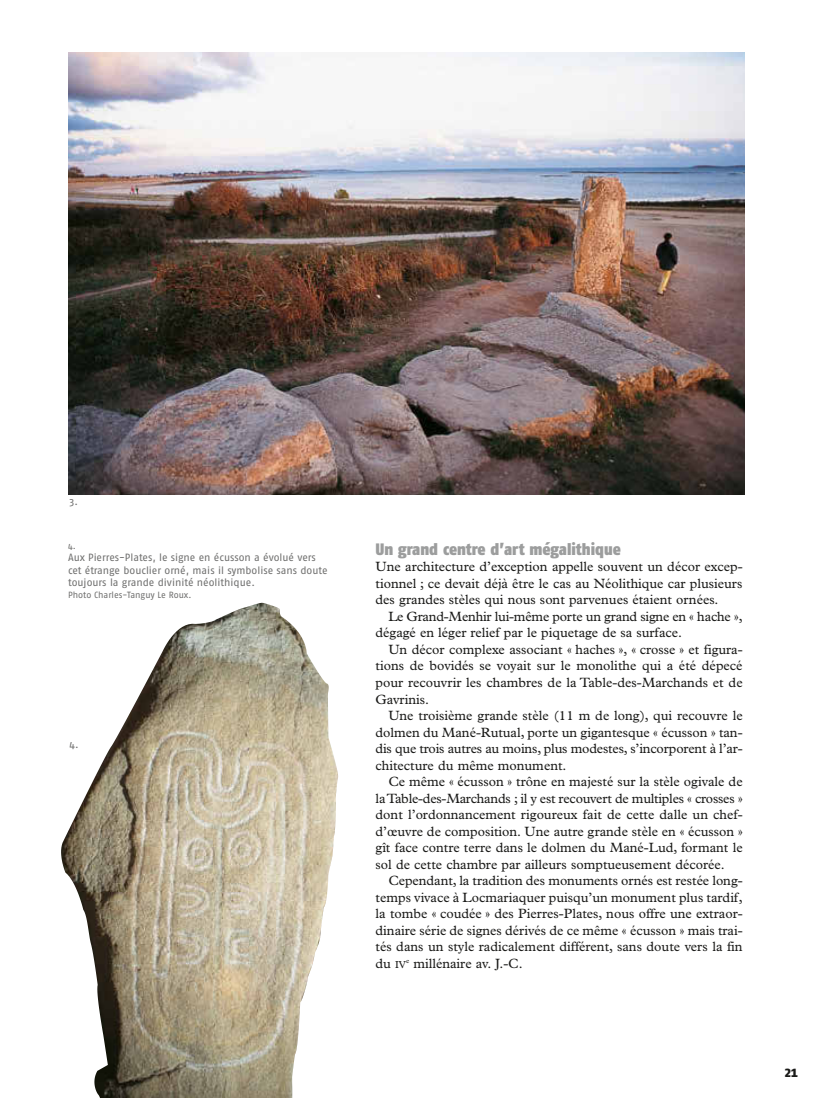
<style>
.page{position:relative;width:821px;height:1098px;background:#fff}
.page>*{position:absolute;margin:0;border:0;box-sizing:border-box;transform-origin:0 0}
.t1{font:900 16.5px "Fago Co";color:#9c9d9d}
.t2{font:13.5px/16.5px "Plantin";color:#1a1a18;text-align:justify}
.t3{font:11.85px "Fago No Black Tf";color:#1a1a18}
.t4{font:10.5px/12.6px "Fago No";color:#6f6f6e}
.t5{font:9px "Fago No";letter-spacing:-.005em;color:#6f6f6e}
.s1{font-size:10.2px}
</style>
<div class="page">
<img style="left:68px;top:52px;width:676px;height:442px">
<img style="left:61px;top:602px;width:277px;height:454px">
<p class="t4" style="left:70px;top:495px;width:10px">3.</p>
<p class="t5" style="left:68px;top:540px;width:9px">4.</p>
<p class="t4" style="left:68px;top:551px;width:261px">Aux Pierres-Plates, le signe en écusson a évolué vers cet étrange bouclier orné, mais il symbolise sans doute toujours la grande divinité néolithique.</p>
<p class="t5" style="left:68px;top:589px;width:125px">Photo Charles-Tanguy Le Roux.</p>
<p class="t4" style="left:70px;top:737px;width:11px">4.</p>
<p class="t1" style="left:375px;top:541px;width:247px">Un grand centre d’art mégalithique</p>
<p class="t2" style="left:375px;top:558px;width:368px">Une architecture d’exception appelle souvent un décor excep&shy;tionnel ; ce devait déjà être le cas au Néolithique car plusieurs des grandes stèles qui nous sont parvenues étaient ornées.</p>
<p class="t2" style="left:375px;top:607px;width:368px;text-indent:13px">Le Grand-Menhir lui-même porte un grand signe en « hache », dégagé en léger relief par le piquetage de sa surface.</p>
<p class="t2" style="left:375px;top:640px;width:368px;text-indent:13px">Un décor complexe associant « haches », « crosse » et figura&shy;tions de bovidés se voyait sur le monolithe qui a été dépecé pour recouvrir les chambres de la Table-des-Marchands et de Gavrinis.</p>
<p class="t2" style="left:375px;top:706px;width:368px;text-indent:13px">Une troisième grande stèle (11 m de long), qui recouvre le dolmen du Mané-Rutual, porte un gigantesque « écusson » tan&shy;dis que trois autres au moins, plus modestes, s’incorporent à l’ar&shy;chitecture du même monument.</p>
<p class="t2" style="left:375px;top:772px;width:368px;text-indent:13px">Ce même « écusson » trône en majesté sur la stèle ogivale de la Table-des-Marchands ; il y est recouvert de multiples « crosses » dont l’ordonnancement rigoureux fait de cette dalle un chef&shy;d’œuvre de composition. Une autre grande stèle en « écusson » gît face contre terre dans le dolmen du Mané-Lud, formant le sol de cette chambre par ailleurs somptueusement décorée.</p>
<p class="t2" style="left:375px;top:871px;width:368px;text-indent:13px">Cependant, la tradition des monuments ornés est restée long&shy;temps vivace à Locmariaquer puisqu’un monument plus tardif, la tombe « coudée » des Pierres-Plates, nous offre une extraor&shy;dinaire série de signes dérivés de ce même « écusson » mais trai&shy;tés dans un style radicalement différent, sans doute vers la fin du <span class="s1">IV</span><sup>e</sup> millénaire av. J.-C.</p>
<p class="t3" style="left:784px;top:1065px;width:15px">21</p>
</div>
